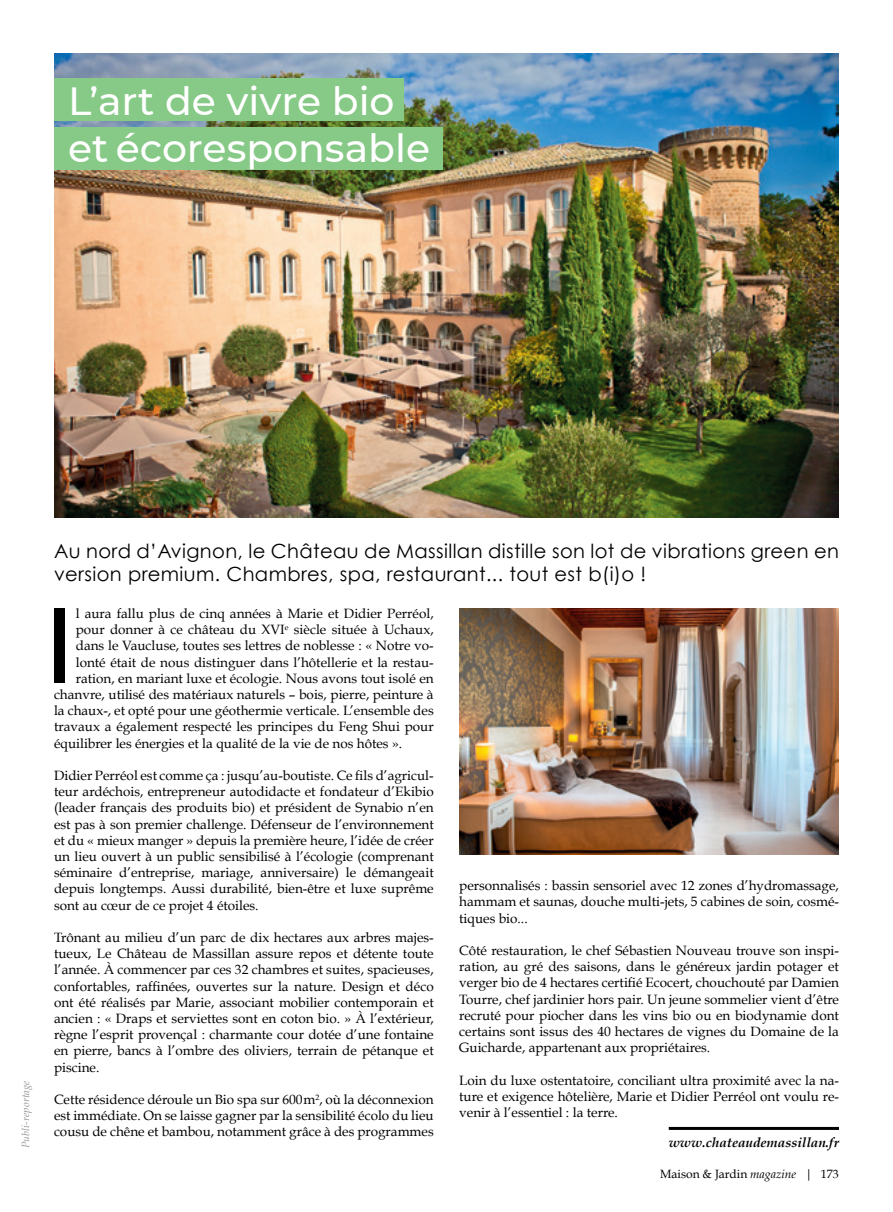
<style>
.page{position:relative;width:893px;height:1212px;background:#fff}
.page>*{position:absolute;margin:0;border:0;box-sizing:border-box;transform-origin:0 0}
.t1{font:500 106.05px "Montserrat";color:#000}
.t2{font:500 39.3px/47.2px "Montserrat";color:#fff}
.t3{font:19.5px/23.4px "Century Gothic";letter-spacing:.02em;color:#000}
.t4{font:13.5px/16.2px "Book Antiqua";color:#000;text-align:justify}
.t5{font:italic 700 13.5px "Book Antiqua";color:#000}
.t6{font:12px "Book Antiqua";color:#000}
.t7{font:italic 10.5px "Book Antiqua";color:#939598}
.s1{font-style:italic}
</style>
<div class="page">
<img style="left:54px;top:54px;width:785px;height:463px">
<hr style="left:669px;top:1127px;width:170px;height:3px;background:#000">
<div style="left:54px;top:78px;width:350px;height:43px;background:#87c986"></div>
<div style="left:54px;top:127px;width:388px;height:43px;background:#87c986"></div>
<img style="left:459px;top:608px;width:380px;height:247px">
<h2 class="t2" style="left:68px;top:77px;width:363px">L’art de vivre bio et écoresponsable</h2>
<p class="t7" style="left:20px;top:1148px;width:69px;rotate:-90deg">Publi-reportage</p>
<h3 class="t3" style="left:54px;top:538px;width:786px">Au nord d’Avignon, le Château de Massillan distille son lot de vibrations green en version premium. Chambres, spa, restaurant... tout est b(i)o !</h3>
<h1 class="t1" style="left:43px;top:580px;width:34px">I</h1>
<p class="t4" style="left:76px;top:605px;width:359px">l aura fallu plus de cinq années à Marie et Didier Perréol,</p>
<p class="t4" style="left:76px;top:622px;width:359px">pour donner à ce château du XVI<sup>e</sup> siècle située à Uchaux,</p>
<p class="t4" style="left:76px;top:638px;width:359px">dans le Vaucluse, toutes ses lettres de noblesse : « Notre vo-</p>
<p class="t4" style="left:76px;top:654px;width:359px">lonté était de nous distinguer dans l’hôtellerie et la restau-</p>
<p class="t4" style="left:76px;top:670px;width:359px">ration, en mariant luxe et écologie. Nous avons tout isolé en</p>
<p class="t4" style="left:54px;top:686px;width:381px">chanvre, utilisé des matériaux naturels – bois, pierre, peinture à</p>
<p class="t4" style="left:54px;top:703px;width:381px">la chaux-, et opté pour une géothermie verticale. L’ensemble des</p>
<p class="t4" style="left:54px;top:719px;width:381px">travaux a également respecté les principes du Feng Shui pour</p>
<p class="t4" style="left:54px;top:735px;width:350px">équilibrer les énergies et la qualité de la vie de nos hôtes ».</p>
<p class="t4" style="left:54px;top:767px;width:381px">Didier Perréol est comme ça : jusqu’au-boutiste. Ce fils d’agricul&shy;teur ardéchois, entrepreneur autodidacte et fondateur d’Ekibio (leader français des produits bio) et président de Synabio n’en est pas à son premier challenge. Défenseur de l’environnement et du « mieux manger » depuis la première heure, l’idée de créer un lieu ouvert à un public sensibilisé à l’écologie (comprenant séminaire d’entreprise, mariage, anniversaire) le démangeait depuis longtemps. Aussi durabilité, bien-être et luxe suprême sont au cœur de ce projet 4 étoiles.</p>
<p class="t4" style="left:54px;top:929px;width:381px">Trônant au milieu d’un parc de dix hectares aux arbres majes&shy;tueux, Le Château de Massillan assure repos et détente toute l’année. À commencer par ces 32 chambres et suites, spacieuses, confortables, raffinées, ouvertes sur la nature. Design et déco ont été réalisés par Marie, associant mobilier contemporain et ancien : « Draps et serviettes sont en coton bio. » À l’extérieur, règne l’esprit provençal : charmante cour dotée d’une fontaine en pierre, bancs à l’ombre des oliviers, terrain de pétanque et piscine.</p>
<p class="t4" style="left:54px;top:1091px;width:381px">Cette résidence déroule un Bio spa sur 600m<sup>2</sup>, où la déconnexion est immédiate. On se laisse gagner par la sensibilité écolo du lieu cousu de chêne et bambou, notamment grâce à des programmes</p>
<p class="t4" style="left:459px;top:878px;width:381px">personnalisés : bassin sensoriel avec 12 zones d’hydromassage, hammam et saunas, douche multi-jets, 5 cabines de soin, cosmé&shy;tiques bio...</p>
<p class="t4" style="left:459px;top:942px;width:381px">Côté restauration, le chef Sébastien Nouveau trouve son inspi&shy;ration, au gré des saisons, dans le généreux jardin potager et verger bio de 4 hectares certifié Ecocert, chouchouté par Damien Tourre, chef jardinier hors pair. Un jeune sommelier vient d’être recruté pour piocher dans les vins bio ou en biodynamie dont certains sont issus des 40 hectares de vignes du Domaine de la Guicharde, appartenant aux propriétaires.</p>
<p class="t4" style="left:459px;top:1072px;width:381px">Loin du luxe ostentatoire, conciliant ultra proximité avec la na&shy;ture et exigence hôtelière, Marie et Didier Perréol ont voulu re&shy;venir à l’essentiel : la terre.</p>
<p class="t5" style="left:669px;top:1134px;width:172px">www.chateaudemassillan.fr</p>
<p class="t6" style="left:660px;top:1167px;width:180px">Maison &amp; Jardin <span class="s1">magazine</span> | 173</p>
</div>
